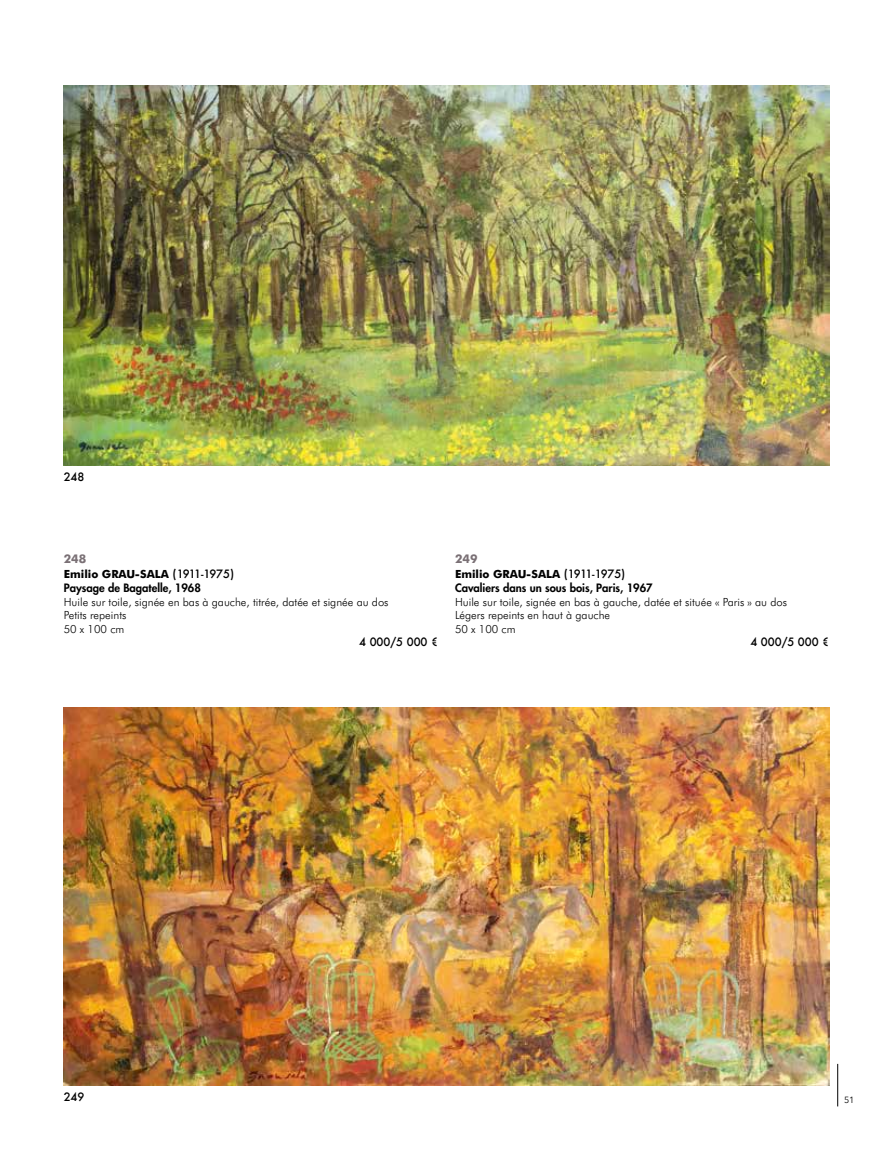
<style>
.page{position:relative;width:893px;height:1149px;background:#fff}
.page>*{position:absolute;margin:0;border:0;box-sizing:border-box;transform-origin:0 0}
.t1{font:700 12px "Futura BT";color:#7a7075}
.t2{font:300 11.25px/13.5px "Futura BT";color:#000}
.t3{font:800 11.25px "Futura Std";color:#000}
.t4{font:700 11.25px "Futura BT";color:#000}
.t5{font:500 11.25px "Futura";color:#000}
.t6{font:9px "Avenir Next";color:#000}
.s1{font-family:"Futura";font-weight:500}
</style>
<div class="page">
<img style="left:64px;top:707px;width:765px;height:377px">
<img style="left:64px;top:85px;width:765px;height:380px">
<hr style="left:837px;top:1063px;width:1px;height:43px;background:#000">
<p class="t5" style="left:64px;top:469px;width:22px">248</p>
<p class="t1" style="left:64px;top:551px;width:24px">248</p>
<p class="t4" style="left:64px;top:567px;width:172px">Emilio GRAU-SALA <span class="s1">(1911-1975)</span></p>
<p class="t3" style="left:64px;top:580px;width:139px">Paysage de Bagatelle, 1968</p>
<p class="t2" style="left:64px;top:594px;width:326px">Huile sur toile, signée en bas à gauche, titrée, datée et signée au dos<br>Petits repeints<br>50 x 100 cm</p>
<p class="t5" style="left:359px;top:634px;width:80px">4 000/5 000 €</p>
<p class="t1" style="left:455px;top:551px;width:24px">249</p>
<p class="t4" style="left:455px;top:567px;width:172px">Emilio GRAU-SALA <span class="s1">(1911-1975)</span></p>
<p class="t3" style="left:455px;top:580px;width:199px">Cavaliers dans un sous bois, Paris, 1967</p>
<p class="t2" style="left:455px;top:594px;width:334px">Huile sur toile, signée en bas à gauche, datée et située « Paris » au dos<br>Légers repeints en haut à gauche<br>50 x 100 cm</p>
<p class="t5" style="left:750px;top:634px;width:80px">4 000/5 000 €</p>
<p class="t5" style="left:64px;top:1088px;width:22px">249</p>
<p class="t6" style="left:844px;top:1091px;width:12px">51</p>
</div>
